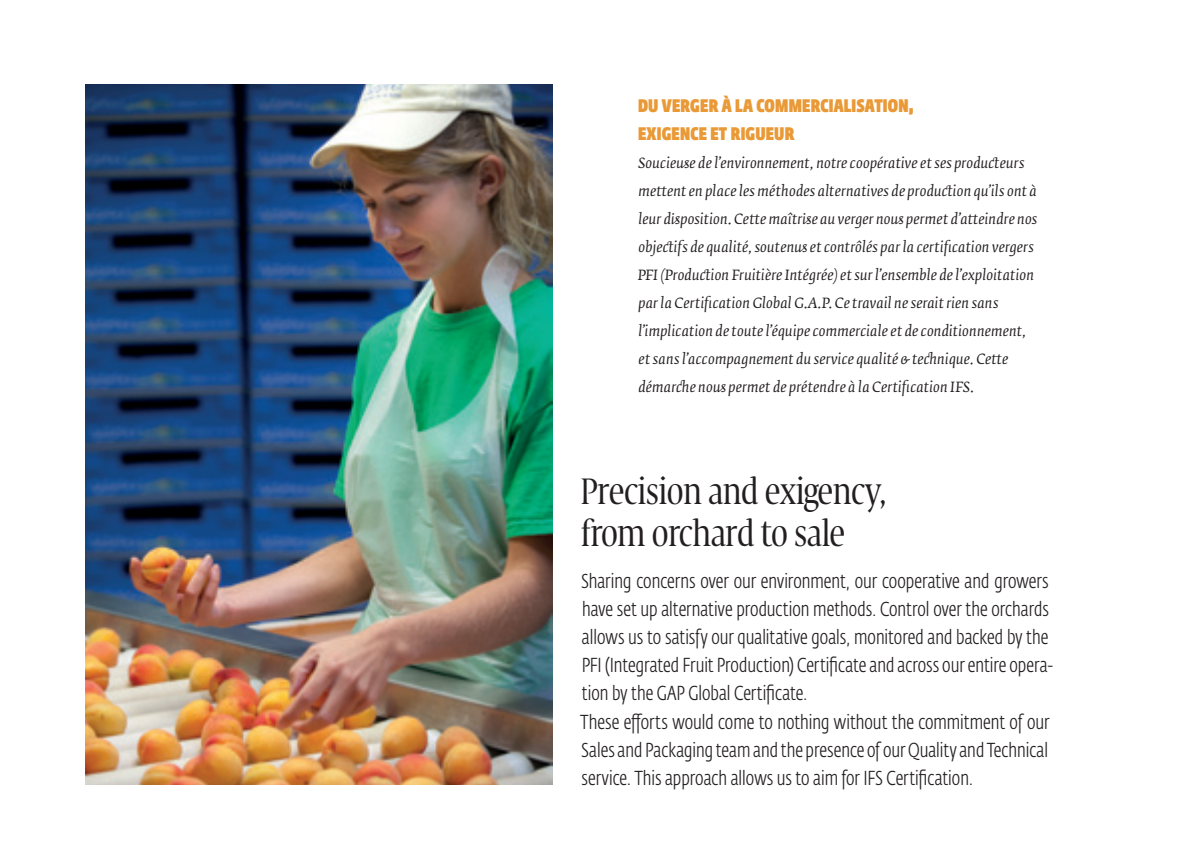
<style>
.page{position:relative;width:1191px;height:851px;background:#fff}
.page>*{position:absolute;margin:0;border:0;box-sizing:border-box;transform-origin:0 0}
.t1{font:condensed 36px/42px "Fedra Serif Display";color:#231f20}
.t2{font:300 20px/28px "Fedra Sans Cond Std";color:#231f20}
.t3{font:18px/28px "Fe Sa Dis Heavy Cond";letter-spacing:.01em;color:#e99936}
.t4{font:italic 14px/28px "Fedra Serif B Pro";letter-spacing:.015em;color:#231f20}
</style>
<div class="page">
<img style="left:85px;top:84px;width:468px;height:700px">
<p class="t3" style="left:638px;top:92px;width:277px">DU VERGER À LA COMMERCIALISATION,<br>EXIGENCE ET RIGUEUR</p>
<p class="t4" style="left:638px;top:149px;width:401px">Soucieuse de l’environnement, notre coopérative et ses producteurs mettent en place les méthodes alternatives de production qu’ils ont à leur disposition. Cette maîtrise au verger nous permet d’atteindre nos objectifs de qualité, soutenus et contrôlés par la certification vergers PFI (Production Fruitière Intégrée) et sur l’ensemble de l’exploitation par la Certification Global G.A.P. Ce travail ne serait rien sans l’implication de toute l’équipe commerciale et de conditionnement, et sans l’accompagnement du service qualité &amp; technique. Cette démarche nous permet de prétendre à la Certification IFS.</p>
<h1 class="t1" style="left:581px;top:475px;width:307px">Precision and exigency, from orchard to sale</h1>
<p class="t2" style="left:580px;top:567px;width:474px">Sharing concerns over our environment, our cooperative and growers have set up alternative production methods. Control over the orchards allows us to satisfy our qualitative goals, monitored and backed by the PFI (Integrated Fruit Production) Certificate and across our entire opera&shy;tion by the GAP Global Certificate.<br>These efforts would come to nothing without the commitment of our Sales and Packaging team and the presence of our Quality and Technical service. This approach allows us to aim for IFS Certification.</p>
</div>
